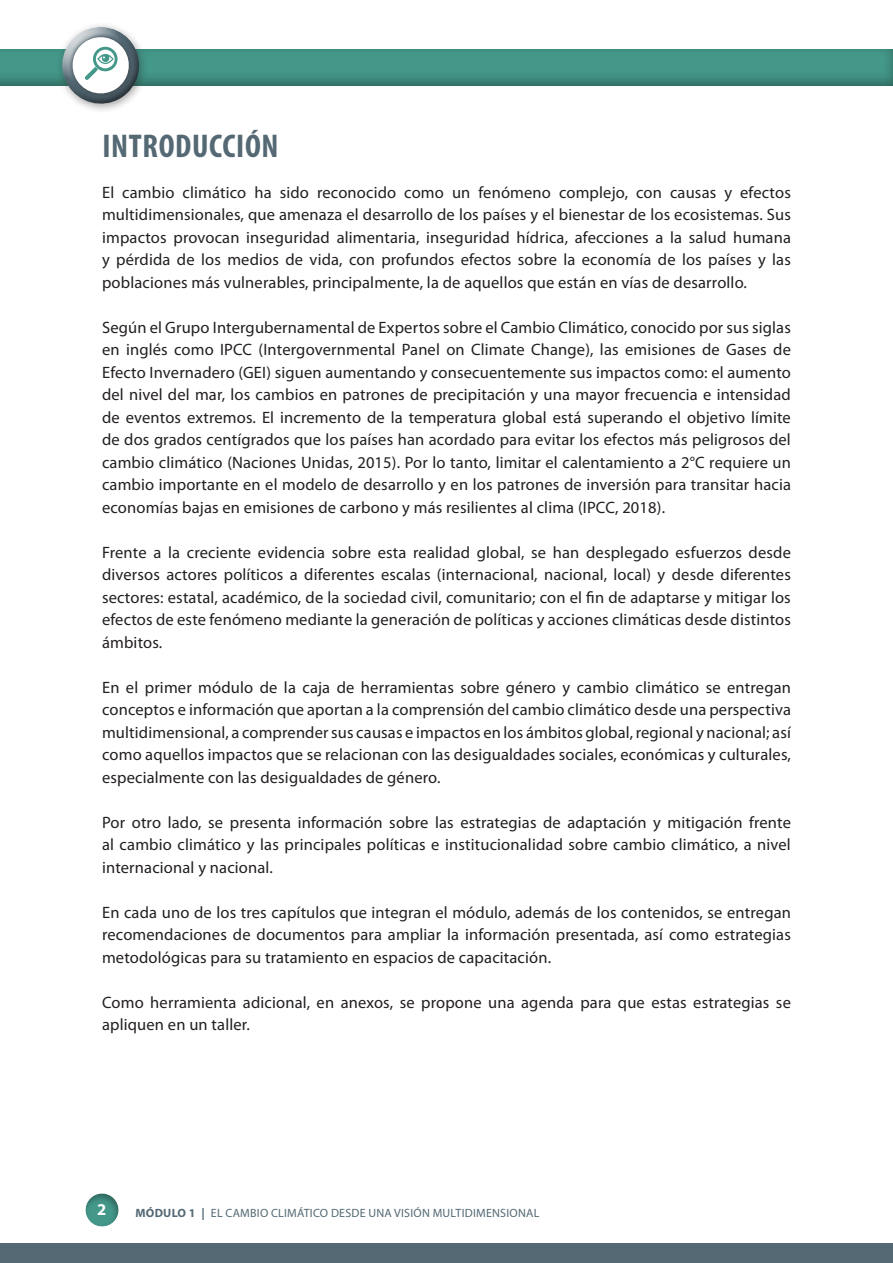
<style>
.page{position:relative;width:893px;height:1263px;background:#fff}
.page>*{position:absolute;margin:0;border:0;box-sizing:border-box;transform-origin:0 0}
.t1{font:700 condensed 33px "Myriad Pro";letter-spacing:.02em;color:#546974}
.t2{font:16.5px/22.5px "Myriad Pro";letter-spacing:.01em;color:#231f20;text-align:justify}
.t3{font:700 16.5px "Myriad Pro";color:#fff}
.t4{font:12px "Myriad Pro";letter-spacing:.02em;color:#546974}
.s1{font-weight:700}
</style>
<div class="page">
<div style="left:0;top:49px;width:893px;height:39px;background:#231f20;opacity:.4"></div>
<svg style="left:46px;top:25px;width:110px;height:86px"></svg>
<div style="left:0;top:1243px;width:893px;height:20px;background:#546974"></div>
<div style="left:83px;top:1192px;width:36px;height:36px;background:#231f20;opacity:.4"></div>
<h1 class="t1" style="left:102px;top:125px;width:178px">INTRODUCCIÓN</h1>
<p class="t2" style="left:102px;top:180px;width:690px">El cambio climático ha sido reconocido como un fenómeno complejo, con causas y efectos multidimensionales, que amenaza el desarrollo de los países y el bienestar de los ecosistemas. Sus impactos provocan inseguridad alimentaria, inseguridad hídrica, afecciones a la salud humana y pérdida de los medios de vida, con profundos efectos sobre la economía de los países y las poblaciones más vulnerables, principalmente, la de aquellos que están en vías de desarrollo.</p>
<p class="t2" style="left:102px;top:316px;width:690px">Según el Grupo Intergubernamental de Expertos sobre el Cambio Climático, conocido por sus siglas en inglés como IPCC (Intergovernmental Panel on Climate Change), las emisiones de Gases de Efecto Invernadero (GEI) siguen aumentando y consecuentemente sus impactos como: el aumento del nivel del mar, los cambios en patrones de precipitación y una mayor frecuencia e intensidad de eventos extremos. El incremento de la temperatura global está superando el objetivo límite de dos grados centígrados que los países han acordado para evitar los efectos más peligrosos del cambio climático (Naciones Unidas, 2015). Por lo tanto, limitar el calentamiento a 2°C requiere un cambio importante en el modelo de desarrollo y en los patrones de inversión para transitar hacia economías bajas en emisiones de carbono y más resilientes al clima (IPCC, 2018).</p>
<p class="t2" style="left:102px;top:541px;width:690px">Frente a la creciente evidencia sobre esta realidad global, se han desplegado esfuerzos desde diversos actores políticos a diferentes escalas (internacional, nacional, local) y desde diferentes sectores: estatal, académico, de la sociedad civil, comunitario; con el fin de adaptarse y mitigar los efectos de este fenómeno mediante la generación de políticas y acciones climáticas desde distintos ámbitos.</p>
<p class="t2" style="left:102px;top:676px;width:690px">En el primer módulo de la caja de herramientas sobre género y cambio climático se entregan conceptos e información que aportan a la comprensión del cambio climático desde una perspectiva multidimensional, a comprender sus causas e impactos en los ámbitos global, regional y nacional; así como aquellos impactos que se relacionan con las desigualdades sociales, económicas y culturales, especialmente con las desigualdades de género.</p>
<p class="t2" style="left:102px;top:811px;width:690px">Por otro lado, se presenta información sobre las estrategias de adaptación y mitigación frente al cambio climático y las principales políticas e institucionalidad sobre cambio climático, a nivel internacional y nacional.</p>
<p class="t2" style="left:102px;top:901px;width:690px">En cada uno de los tres capítulos que integran el módulo, además de los contenidos, se entregan recomendaciones de documentos para ampliar la información presentada, así como estrategias metodológicas para su tratamiento en espacios de capacitación.</p>
<p class="t2" style="left:102px;top:991px;width:690px">Como herramienta adicional, en anexos, se propone una agenda para que estas estrategias se apliquen en un taller.</p>
<p class="t3" style="left:97px;top:1198px;width:11px">2</p>
<p class="t4" style="left:135px;top:1205px;width:406px"><span class="s1">MÓDULO 1 |</span> EL CAMBIO CLIMÁTICO DESDE UNA VISIÓN MULTIDIMENSIONAL</p>
</div>
